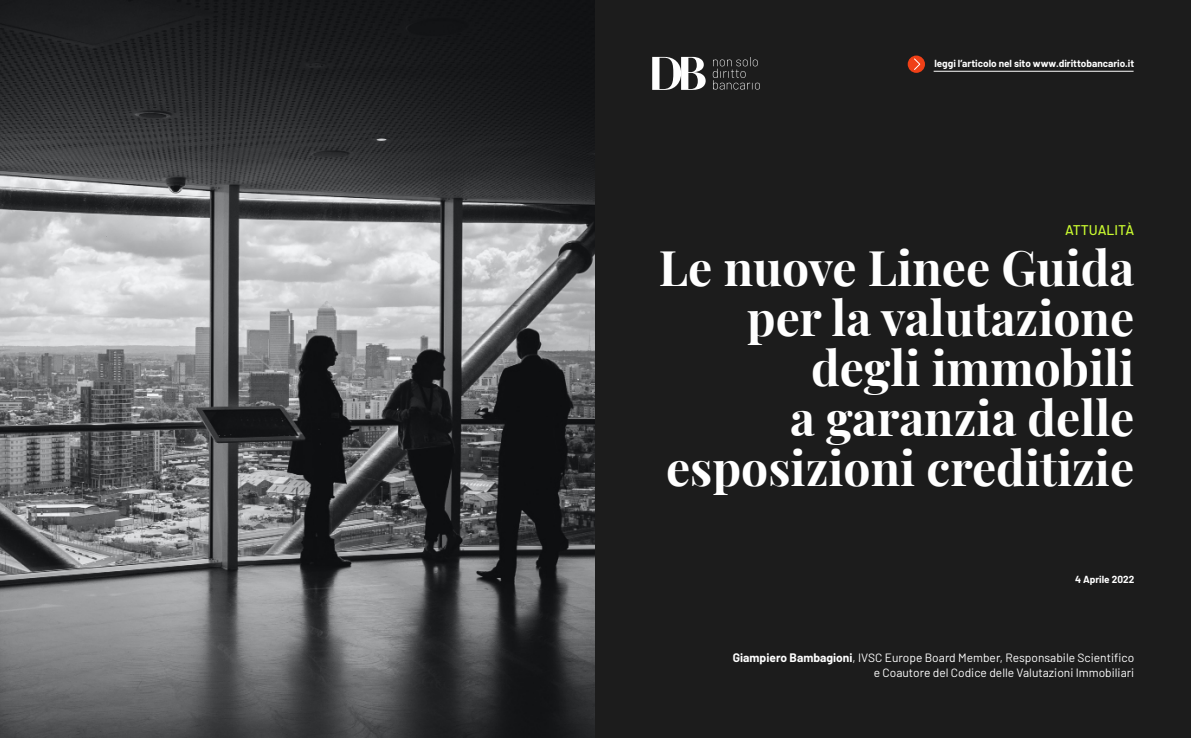
<style>
.page{position:relative;width:1191px;height:738px;background:#fff}
.page>*{position:absolute;margin:0;border:0;box-sizing:border-box;transform-origin:0 0}
.t1{font:700 48px/50px "Playfair Display";color:#fff;text-align:right}
.t2{font:500 14px "Barlow";color:#c9fa30}
.t3{font:12px/15px "Barlow";color:#fff;text-align:right}
.t4{font:700 10px "Barlow";color:#fff}
.s1{font-weight:700}
</style>
<div class="page">
<img style="left:0;top:0;width:595px;height:737px">
<div style="left:595px;top:0;width:596px;height:737px;background:#1c1c1c"></div>
<hr style="left:933px;top:71px;width:200px;height:1px;background:#fff">
<svg style="left:907px;top:55px;width:18px;height:18px"></svg>
<svg style="left:913px;top:58px;width:7px;height:12px"></svg>
<svg style="left:713px;top:57px;width:47px;height:32px"></svg>
<svg style="left:652px;top:57px;width:53px;height:33px"></svg>
<p class="t4" style="left:934px;top:56px;width:201px">leggi l’articolo nel sito www.dirittobancario.it</p>
<p class="t2" style="left:1065px;top:220px;width:71px">ATTUALITÀ</p>
<h1 class="t1" style="left:659px;top:238px;width:477px">Le nuove Linee Guida per la valutazione degli immobili<br>a garanzia delle esposizioni creditizie</h1>
<p class="t4" style="left:1075px;top:571px;width:61px">4 Aprile 2022</p>
<p class="t3" style="left:733px;top:648px;width:403px"><span class="s1">Giampiero Bambagioni</span>, IVSC Europe Board Member, Responsabile Scientifico e Coautore del Codice delle Valutazioni Immobiliari</p>
</div>
